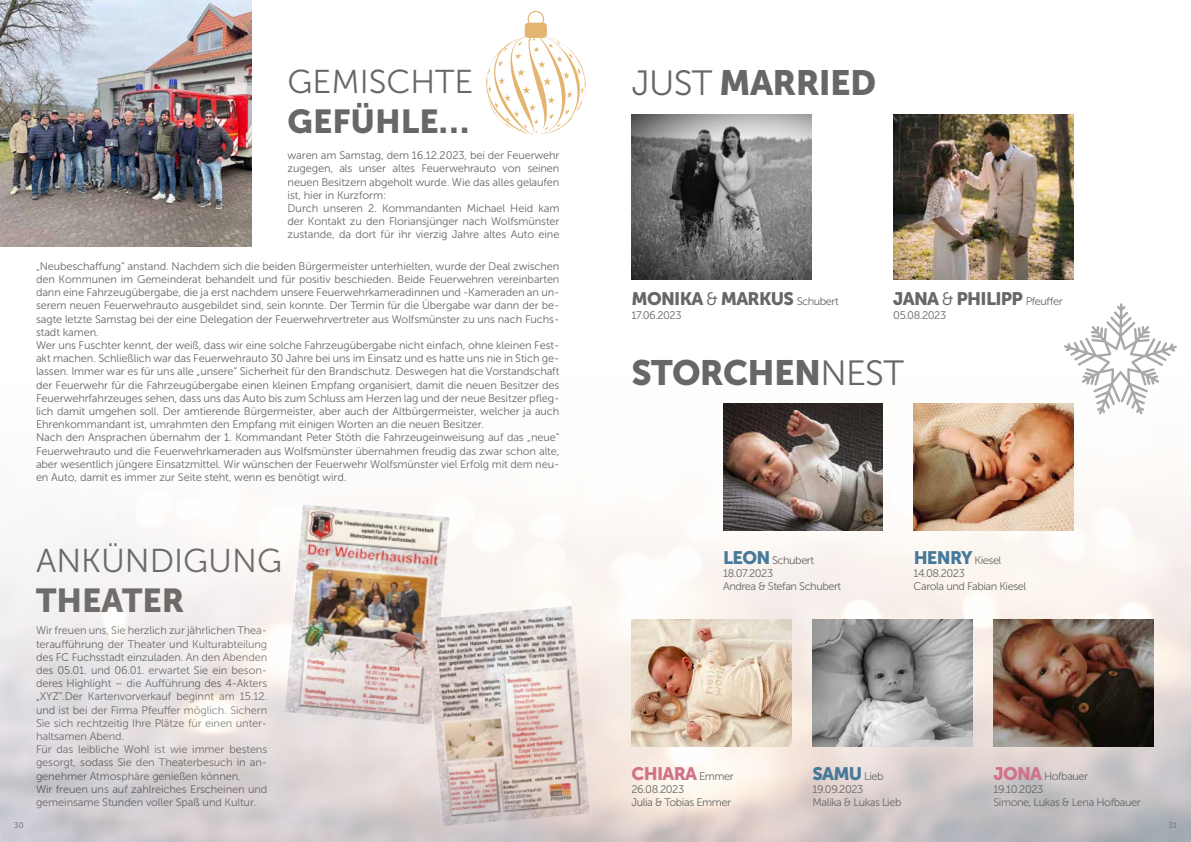
<style>
.page{position:relative;width:1191px;height:842px;background:#fff}
.page>*{position:absolute;margin:0;border:0;box-sizing:border-box;transform-origin:0 0}
.t1{font:35px "Museo Sans 900";letter-spacing:-.02em;color:#666766}
.t2{font:33px "Museo Sans 300";color:#666766}
.t3{font:33px "Museo Sans 900";color:#666766}
.t4{font:18px "Museo Sans 900";letter-spacing:-.04em;color:#666766}
.t5{font:18px "Museo Sans 900";letter-spacing:-.04em;color:#d0738a}
.t6{font:18px "Museo Sans 900";color:#46799a}
.t7{font:11px/13.2px "Museo Sans 300";letter-spacing:-.01em;color:#666766}
.t8{font:11px/13.2px "Museo Sans 300";letter-spacing:-.04em;color:#666766}
.t9{font:8px "Museo Sans 300";color:#666766}
.s1{font-family:"Museo Sans 300"}
.s2{font-family:"Museo Sans 300";font-size:11px}
.s3{font-family:"Museo Sans 900";font-size:18px;color:#46799a}
.s4{font-family:"Museo Sans 300";font-size:11px;color:#666766}
.s5{font-family:"Museo Sans 900";font-size:18px;color:#d0738a}
</style>
<div class="page">
<img style="left:0;top:0;width:252px;height:247px">
<img style="left:0;top:403px;width:1191px;height:439px">
<img style="left:893px;top:115px;width:180px;height:164px">
<img style="left:631px;top:115px;width:180px;height:164px">
<img style="left:631px;top:619px;width:160px;height:127px">
<img style="left:723px;top:403px;width:159px;height:127px">
<img style="left:812px;top:619px;width:160px;height:127px">
<img style="left:913px;top:403px;width:160px;height:127px">
<img style="left:993px;top:619px;width:160px;height:127px">
<svg style="left:527px;top:11px;width:17px;height:12px"></svg>
<div style="left:525px;top:23px;width:22px;height:15px;background:#e3b570;border-radius:4px"></div>
<svg style="left:486px;top:35px;width:100px;height:100px"></svg>
<svg style="left:1063px;top:303px;width:114px;height:112px"></svg>
<h2 class="t2" style="left:288px;top:64px;width:187px">GEMISCHTE</h2>
<h2 class="t3" style="left:288px;top:103px;width:183px">GEFÜHLE…</h2>
<p class="t7" style="left:288px;top:149px;width:273px">waren am Samstag, dem 16.12.2023, bei der Feuerwehr zugegen, als unser altes Feuerwehrauto von seinen neuen Besitzern abgeholt wurde. Wie das alles gelaufen ist, hier in Kurzform:<br>Durch unseren 2. Kommandanten Michael Heid kam der Kontakt zu den Floriansjünger nach Wolfsmünster zustande, da dort für ihr vierzig Jahre altes Auto eine</p>
<p class="t7" style="left:36px;top:259px;width:525px">„Neubeschaffung“ anstand. Nachdem sich die beiden Bürgermeister unterhielten, wurde der Deal zwischen den Kommunen im Gemeinderat behandelt und für positiv beschieden. Beide Feuerwehren vereinbarten dann eine Fahrzeugübergabe, die ja erst nachdem unsere Feuerwehrkameradinnen und -Kameraden an un&shy;serem neuen Feuerwehrauto ausgebildet sind, sein konnte. Der Termin für die Übergabe war dann der be&shy;sagte letzte Samstag bei der eine Delegation der Feuerwehrvertreter aus Wolfsmünster zu uns nach Fuchs&shy;stadt kamen.<br>Wer uns Fuschter kennt, der weiß, dass wir eine solche Fahrzeugübergabe nicht einfach, ohne kleinen Fest&shy;akt machen. Schließlich war das Feuerwehrauto 30 Jahre bei uns im Einsatz und es hatte uns nie in Stich ge&shy;lassen. Immer war es für uns alle „unsere“ Sicherheit für den Brandschutz. Deswegen hat die Vorstandschaft der Feuerwehr für die Fahrzeugübergabe einen kleinen Empfang organisiert, damit die neuen Besitzer des Feuerwehrfahrzeuges sehen, dass uns das Auto bis zum Schluss am Herzen lag und der neue Besitzer pfleg&shy;lich damit umgehen soll. Der amtierende Bürgermeister, aber auch der Altbürgermeister, welcher ja auch Ehrenkommandant ist, umrahmten den Empfang mit einigen Worten an die neuen Besitzer.<br>Nach den Ansprachen übernahm der 1. Kommandant Peter Stöth die Fahrzeugeinweisung auf das „neue“ Feuerwehrauto und die Feuerwehrkameraden aus Wolfsmünster übernahmen freudig das zwar schon alte, aber wesentlich jüngere Einsatzmittel. Wir wünschen der Feuerwehr Wolfsmünster viel Erfolg mit dem neu&shy;en Auto, damit es immer zur Seite steht, wenn es benötigt wird.</p>
<h2 class="t2" style="left:36px;top:543px;width:247px">ANKÜNDIGUNG</h2>
<h2 class="t3" style="left:36px;top:581px;width:150px">THEATER</h2>
<p class="t7" style="left:36px;top:624px;width:233px">Wir freuen uns, Sie herzlich zur jährlichen Thea&shy;teraufführung der Theater und Kulturabteilung des FC Fuchsstadt einzuladen. An den Abenden des 05.01. und 06.01. erwartet Sie ein beson&shy;deres Highlight – die Aufführung des 4-Akters „XYZ“.Der Kartenvorverkauf beginnt am 15.12. und ist bei der Firma Pfeuffer möglich. Sichern Sie sich rechtzeitig Ihre Plätze für einen unter&shy;haltsamen Abend.<br>Für das leibliche Wohl ist wie immer bestens gesorgt, sodass Sie den Theaterbesuch in an&shy;genehmer Atmosphäre genießen können.<br>Wir freuen uns auf zahlreiches Erscheinen und gemeinsame Stunden voller Spaß und Kultur.</p>
<h1 class="t1" style="left:631px;top:63px;width:246px"><span class="s1">JUST</span> MARRIED</h1>
<h3 class="t4" style="left:631px;top:289px;width:209px">MONIKA <span class="s1">&amp;</span> MARKUS <span class="s2">Schubert</span></h3>
<p class="t7" style="left:631px;top:308px;width:52px">17.06.2023</p>
<h3 class="t4" style="left:893px;top:289px;width:171px">JANA <span class="s1">&amp;</span> PHILIPP <span class="s2">Pfeuffer</span></h3>
<p class="t7" style="left:893px;top:308px;width:54px">05.08.2023</p>
<h1 class="t1" style="left:631px;top:353px;width:274px">STORCHEN<span class="s1">NEST</span></h1>
<p class="t8" style="left:723px;top:553px;width:120px"><span class="s3">LEON</span> Schubert<br>18.07.2023<br>Andrea &amp; Stefan Schubert</p>
<p class="t8" style="left:913px;top:553px;width:114px"><span class="s3">HENRY</span> Kiesel<br>14.08.2023<br>Carola und Fabian Kiesel</p>
<h3 class="t5" style="left:631px;top:763px;width:104px">CHIARA <span class="s4">Emmer</span></h3>
<p class="t8" style="left:631px;top:782px;width:101px">26.08.2023<br>Julia &amp; Tobias Emmer</p>
<h3 class="t6" style="left:812px;top:763px;width:73px">SAMU <span class="s4">Lieb</span></h3>
<p class="t8" style="left:812px;top:782px;width:91px">19.09.2023<br>Malika &amp; Lukas Lieb</p>
<p class="t8" style="left:993px;top:769px;width:149px"><span class="s5">JONA</span> Hofbauer<br>19.10.2023<br>Simone, Lukas &amp; Lena Hofbauer</p>
<p class="t9" style="left:14px;top:821px;width:11px">30</p>
<p class="t9" style="left:1168px;top:821px;width:10px">31</p>
</div>
